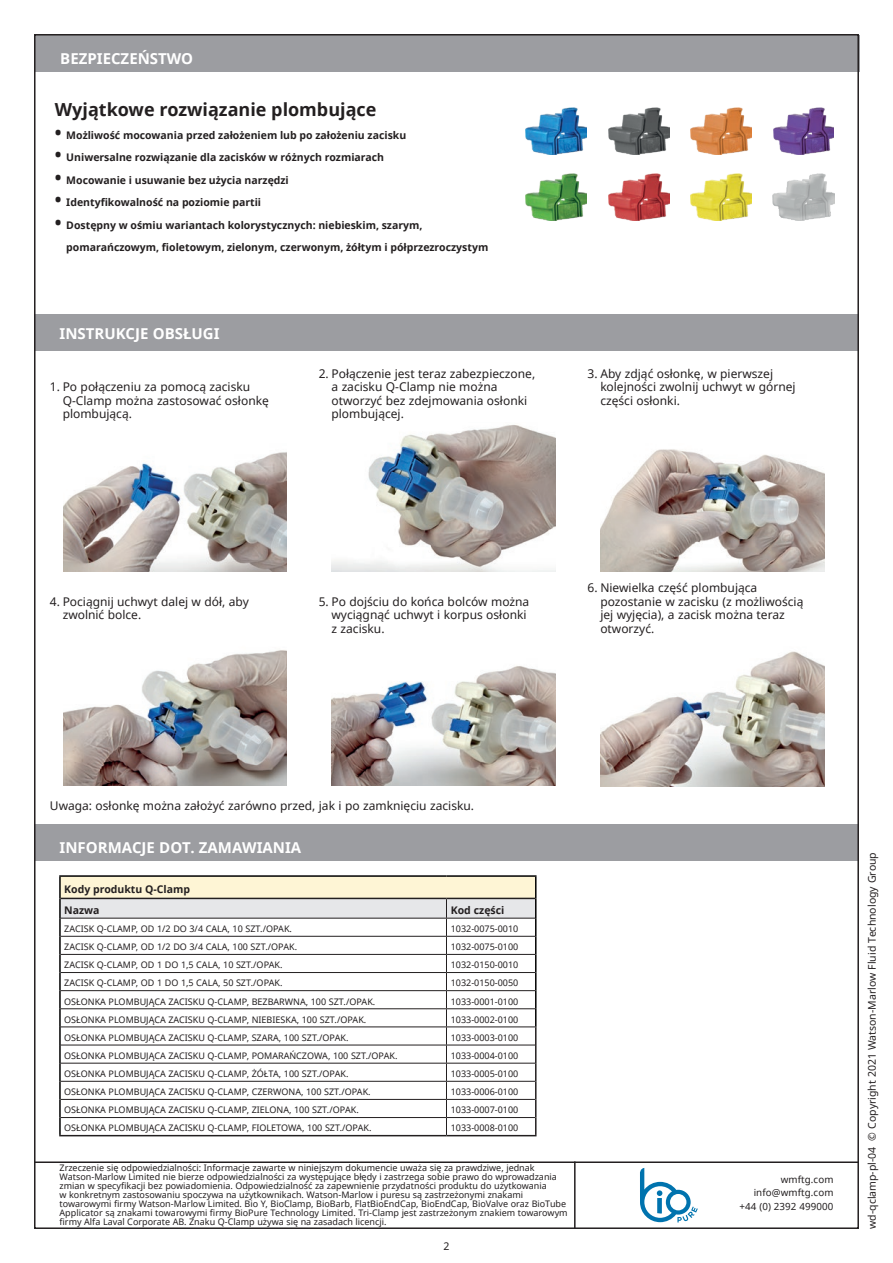
<style>
.page{position:relative;width:893px;height:1263px;background:#fff}
.page>*{position:absolute;margin:0;border:0;box-sizing:border-box;transform-origin:0 0}
.t1{font:700 18px "Noto Sans";color:#231f20}
.t2{font:700 15px "Noto Sans";color:#fff}
.Pump_Title{font:12px/13.5px "Noto Sans";color:#231f20}
.t3{font:700 10.5px/22.5px "Noto Sans";color:#231f20}
.t4{font:10.5px "Noto Sans";color:#231f20}
.t5{font:9.75px "Noto Sans";letter-spacing:.01em;color:#231f20}
.t6{font:9px/9px "Noto Sans";color:#231f20}
.s1{font-size:18px}
</style>
<div class="page">
<hr style="left:34px;top:1161px;width:825px;height:2px;background:#231f20">
<hr style="left:574px;top:1161px;width:2px;height:68px;background:#231f20">
<div style="left:34px;top:314px;width:825px;height:37px;background:#9c9da1"></div>
<div style="left:34px;top:824px;width:825px;height:37px;background:#9c9da1"></div>
<svg style="left:640px;top:1168px;width:58px;height:54px"></svg>
<hr style="left:59px;top:875px;width:387px;height:2px;background:#000">
<hr style="left:446px;top:875px;width:90px;height:2px;background:#000">
<svg style="left:59px;top:877px;width:477px;height:258px"></svg>
<hr style="left:59px;top:1135px;width:387px;height:1px;background:#231f20">
<hr style="left:446px;top:1135px;width:90px;height:1px;background:#231f20">
<img style="left:63px;top:452px;width:224px;height:119px">
<img style="left:332px;top:425px;width:224px;height:146px">
<img style="left:601px;top:449px;width:223px;height:122px">
<img style="left:63px;top:650px;width:224px;height:136px">
<img style="left:332px;top:666px;width:224px;height:120px">
<img style="left:601px;top:651px;width:223px;height:135px">
<div style="left:35px;top:35px;width:825px;height:37px;background:#9c9da1"></div>
<img style="left:526px;top:108px;width:61px;height:47px">
<img style="left:608px;top:108px;width:61px;height:47px">
<img style="left:691px;top:108px;width:60px;height:47px">
<img style="left:773px;top:108px;width:61px;height:47px">
<img style="left:526px;top:173px;width:61px;height:47px">
<img style="left:608px;top:173px;width:61px;height:47px">
<img style="left:691px;top:173px;width:60px;height:47px">
<img style="left:773px;top:173px;width:61px;height:48px">
<p class="t2" style="left:60px;top:48px;width:134px">BEZPIECZEŃSTWO</p>
<p class="t1" style="left:55px;top:97px;width:323px">Wyjątkowe rozwiązanie plombujące</p>
<p class="t3" style="left:55px;top:123px;width:353px"><span class="s1">•</span> Możliwość mocowania przed założeniem lub po założeniu zacisku</p>
<p class="t3" style="left:55px;top:146px;width:331px"><span class="s1">•</span> Uniwersalne rozwiązanie dla zacisków w różnych rozmiarach</p>
<p class="t3" style="left:55px;top:168px;width:235px"><span class="s1">•</span> Mocowanie i usuwanie bez użycia narzędzi</p>
<p class="t3" style="left:55px;top:191px;width:208px"><span class="s1">•</span> Identyfikowalność na poziomie partii</p>
<p class="t3" style="left:66px;top:213px;width:423px;text-indent:-11px"><span class="s1">•</span> Dostępny w ośmiu wariantach kolorystycznych: niebieskim, szarym, pomarańczowym, fioletowym, zielonym, czerwonym, żółtym i półprzezroczystym</p>
<p class="t2" style="left:60px;top:322px;width:161px">INSTRUKCJE OBSŁUGI</p>
<p class="Pump_Title" style="left:63px;top:380px;width:208px;text-indent:-13px">1. Po połączeniu za pomocą zacisku<br>Q-Clamp można zastosować osłonkę plombującą.</p>
<p class="Pump_Title" style="left:331px;top:366px;width:205px;text-indent:-13px">2. Połączenie jest teraz zabezpieczone, a zacisku Q-Clamp nie można otworzyć bez zdejmowania osłonki plombującej.</p>
<p class="Pump_Title" style="left:600px;top:366px;width:197px;text-indent:-13px">3. Aby zdjąć osłonkę, w pierwszej kolejności zwolnij uchwyt w górnej części osłonki.</p>
<p class="Pump_Title" style="left:63px;top:594px;width:188px;text-indent:-13px">4. Pociągnij uchwyt dalej w dół, aby zwolnić bolce.</p>
<p class="Pump_Title" style="left:331px;top:594px;width:199px;text-indent:-13px">5. Po dojściu do końca bolców można wyciągnąć uchwyt i korpus osłonki z zacisku.</p>
<p class="Pump_Title" style="left:600px;top:581px;width:205px;text-indent:-13px">6. Niewielka część plombująca pozostanie w zacisku (z możliwością jej wyjęcia), a zacisk można teraz otworzyć.</p>
<p class="Pump_Title" style="left:50px;top:799px;width:426px">Uwaga: osłonkę można założyć zarówno przed, jak i po zamknięciu zacisku.</p>
<p class="t2" style="left:60px;top:837px;width:243px">INFORMACJE DOT. ZAMAWIANIA</p>
<p class="t3" style="left:64px;top:877px;width:127px">Kody produktu Q-Clamp</p>
<p class="t3" style="left:64px;top:898px;width:37px">Nazwa</p>
<p class="t3" style="left:451px;top:898px;width:55px">Kod części</p>
<p class="t6" style="left:64px;top:924px;width:229px">ZACISK Q-CLAMP, OD 1/2 DO 3/4 CALA, 10 SZT./OPAK.</p>
<p class="t6" style="left:451px;top:924px;width:69px">1032-0075-0010</p>
<p class="t6" style="left:64px;top:942px;width:234px">ZACISK Q-CLAMP, OD 1/2 DO 3/4 CALA, 100 SZT./OPAK.</p>
<p class="t6" style="left:451px;top:942px;width:69px">1032-0075-0100</p>
<p class="t6" style="left:64px;top:960px;width:220px">ZACISK Q-CLAMP, OD 1 DO 1,5 CALA, 10 SZT./OPAK.</p>
<p class="t6" style="left:451px;top:960px;width:69px">1032-0150-0010</p>
<p class="t6" style="left:64px;top:978px;width:220px">ZACISK Q-CLAMP, OD 1 DO 1,5 CALA, 50 SZT./OPAK.</p>
<p class="t6" style="left:451px;top:978px;width:69px">1032-0150-0050</p>
<p class="t6" style="left:64px;top:996px;width:313px">OSŁONKA PLOMBUJĄCA ZACISKU Q-CLAMP, BEZBARWNA, 100 SZT./OPAK.</p>
<p class="t6" style="left:451px;top:996px;width:69px">1033-0001-0100</p>
<p class="t6" style="left:64px;top:1015px;width:304px">OSŁONKA PLOMBUJĄCA ZACISKU Q-CLAMP, NIEBIESKA, 100 SZT./OPAK.</p>
<p class="t6" style="left:451px;top:1015px;width:69px">1033-0002-0100</p>
<p class="t6" style="left:64px;top:1033px;width:286px">OSŁONKA PLOMBUJĄCA ZACISKU Q-CLAMP, SZARA, 100 SZT./OPAK.</p>
<p class="t6" style="left:451px;top:1033px;width:69px">1033-0003-0100</p>
<p class="t6" style="left:64px;top:1051px;width:335px">OSŁONKA PLOMBUJĄCA ZACISKU Q-CLAMP, POMARAŃCZOWA, 100 SZT./OPAK.</p>
<p class="t6" style="left:451px;top:1051px;width:69px">1033-0004-0100</p>
<p class="t6" style="left:64px;top:1069px;width:286px">OSŁONKA PLOMBUJĄCA ZACISKU Q-CLAMP, ŻÓŁTA, 100 SZT./OPAK.</p>
<p class="t6" style="left:451px;top:1069px;width:69px">1033-0005-0100</p>
<p class="t6" style="left:64px;top:1087px;width:308px">OSŁONKA PLOMBUJĄCA ZACISKU Q-CLAMP, CZERWONA, 100 SZT./OPAK.</p>
<p class="t6" style="left:451px;top:1087px;width:69px">1033-0006-0100</p>
<p class="t6" style="left:64px;top:1105px;width:296px">OSŁONKA PLOMBUJĄCA ZACISKU Q-CLAMP, ZIELONA, 100 SZT./OPAK.</p>
<p class="t6" style="left:451px;top:1105px;width:69px">1033-0007-0100</p>
<p class="t6" style="left:64px;top:1123px;width:309px">OSŁONKA PLOMBUJĄCA ZACISKU Q-CLAMP, FIOLETOWA, 100 SZT./OPAK.</p>
<p class="t6" style="left:451px;top:1123px;width:69px">1033-0008-0100</p>
<p class="t6" style="left:60px;top:1162px;width:510px">Zrzeczenie się odpowiedzialności: Informacje zawarte w niniejszym dokumencie uważa się za prawdziwe, jednak Watson-Marlow Limited nie bierze odpowiedzialności za występujące błędy i zastrzega sobie prawo do wprowadzania zmian w specyfikacji bez powiadomienia. Odpowiedzialność za zapewnienie przydatności produktu do użytkowania<br>w konkretnym zastosowaniu spoczywa na użytkownikach. Watson-Marlow i puresu są zastrzeżonymi znakami towarowymi firmy Watson-Marlow Limited. Bio Y, BioClamp, BioBarb, FlatBioEndCap, BioEndCap, BioValve oraz BioTube Applicator są znakami towarowymi firmy BioPure Technology Limited. Tri-Clamp jest zastrzeżonym znakiem towarowym firmy Alfa Laval Corporate AB. Znaku Q-Clamp używa się na zasadach licencji.</p>
<p class="t4" style="left:443px;top:1239px;width:8px">2</p>
<p class="t5" style="left:781px;top:1172px;width:54px">wmftg.com</p>
<p class="t5" style="left:754px;top:1186px;width:81px">info@wmftg.com</p>
<p class="t5" style="left:739px;top:1199px;width:96px">+44 (0) 2392 499000</p>
<p class="t4" style="left:865px;top:1229px;width:378px;rotate:-90deg">wd-qclamp-pl-04 © Copyright 2021 Watson-Marlow Fluid Technology Group</p>
</div>
